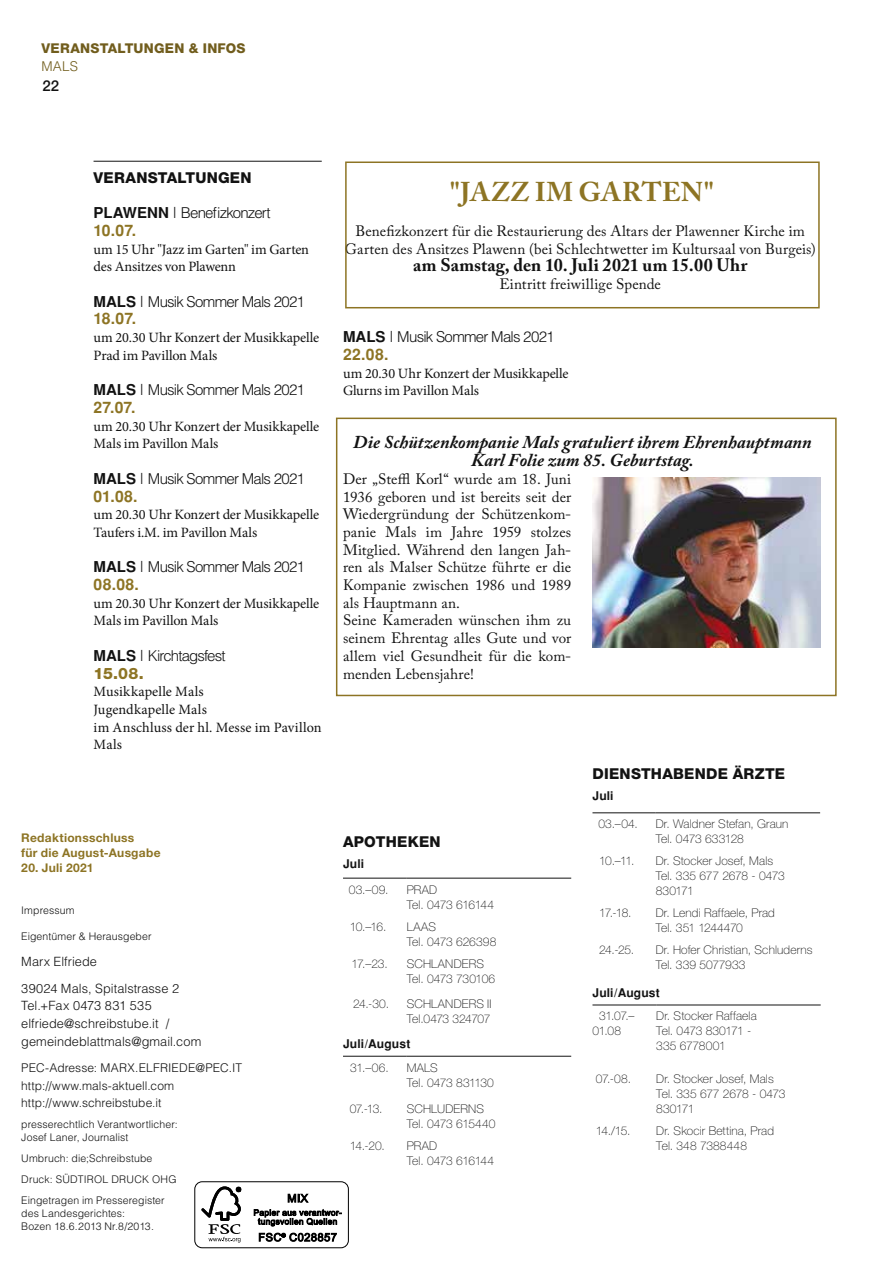
<style>
.page{position:relative;width:893px;height:1263px;background:#fff}
.page>*{position:absolute;margin:0;border:0;box-sizing:border-box;transform-origin:0 0}
.t1{font:700 27px "Adobe Caslon Pro";letter-spacing:.015em;color:#8d7424}
.t2{font:italic 700 18px/17.7px "Adobe Caslon Pro";color:#121212;text-align:center}
.t3{font:700 18px "Adobe Caslon Pro";letter-spacing:.01em;color:#121212}
.t4{font:700 15.75px "Helvetica";letter-spacing:.01em;color:#8d7424}
.t5{font:800 15.75px "Helvetica Neue";color:#8d7424}
.t6{font:15px/17.7px "Adobe Caslon Pro";letter-spacing:.005em;color:#121212;text-align:center}
.t7{font:300 15px "Helvetica";letter-spacing:-.05em;color:#121212}
.t8{font:800 15px "Helvetica Neue";letter-spacing:.02em;color:#121212}
.t9{font:500 15px "Helvetica Neue";color:#121212}
.t10{font:14.25px/17.7px "Minion Pro";letter-spacing:-.005em;color:#121212}
.t11{font:800 13.5px "Helvetica Neue";letter-spacing:.02em;color:#715d1d}
.t12{font:300 13.5px "Helvetica";color:#715d1d}
.t13{font:300 12.75px/17.7px "Helvetica";color:#121212}
.t14{font:100 12px/15px "Helvetica Neue";letter-spacing:.01em;color:#121212}
.t15{font:300 12px/17.7px "Helvetica";letter-spacing:.005em;color:#121212}
.t16{font:700 12px/15px "Helvetica Neue";letter-spacing:.025em;color:#8d7424}
.t17{font:100 12px/15px "Helvetica Neue";letter-spacing:-.03em;color:#121212}
.t18{font:700 12px "Helvetica";letter-spacing:.015em;color:#121212}
.t19{font:300 10.5px/12.6px "Helvetica";letter-spacing:.01em;color:#121212}
.s1{font-weight:700}
</style>
<div class="page">
<hr style="left:94px;top:161px;width:228px;height:1px;background:#121212">
<div style="left:194px;top:1181px;width:155px;height:67px;border:1px solid #000;border-radius:7px"></div>
<svg style="left:201px;top:1186px;width:40px;height:56px"></svg>
<svg style="left:288px;top:1194px;width:21px;height:9px"></svg>
<svg style="left:254px;top:1209px;width:88px;height:17px"></svg>
<svg style="left:259px;top:1233px;width:78px;height:9px"></svg>
<hr style="left:343px;top:878px;width:64px;height:1px;background:#121212">
<hr style="left:407px;top:878px;width:164px;height:1px;background:#121212">
<hr style="left:343px;top:1056px;width:64px;height:1px;background:#121212">
<hr style="left:407px;top:1056px;width:164px;height:1px;background:#121212">
<hr style="left:592px;top:812px;width:64px;height:1px;background:#121212">
<hr style="left:656px;top:812px;width:164px;height:1px;background:#121212">
<hr style="left:592px;top:1004px;width:64px;height:1px;background:#121212">
<hr style="left:656px;top:1004px;width:165px;height:1px;background:#121212">
<div style="left:345px;top:161px;width:475px;height:147px;border:2px solid #8d7424"></div>
<img style="left:592px;top:477px;width:229px;height:170px">
<div style="left:336px;top:418px;width:501px;height:278px;border:2px solid #8d7424"></div>
<p class="t11" style="left:41px;top:40px;width:206px">VERANSTALTUNGEN &amp; INFOS</p>
<p class="t12" style="left:41px;top:58px;width:38px">MALS</p>
<p class="t9" style="left:43px;top:77px;width:18px">22</p>
<p class="t8" style="left:94px;top:169px;width:160px">VERANSTALTUNGEN</p>
<p class="t7" style="left:94px;top:204px;width:179px"><span class="s1">PLAWENN</span> | Benefizkonzert</p>
<h3 class="t4" style="left:94px;top:221px;width:44px">10.07.</h3>
<p class="t10" style="left:94px;top:240px;width:217px">um 15 Uhr "Jazz im Garten" im Garten des Ansitzes von Plawenn</p>
<p class="t7" style="left:94px;top:292px;width:213px"><span class="s1">MALS</span> | Musik Sommer Mals 2021</p>
<h3 class="t4" style="left:94px;top:310px;width:44px">18.07.</h3>
<p class="t10" style="left:94px;top:329px;width:227px">um 20.30 Uhr Konzert der Musikkapelle<br>Prad im Pavillon Mals</p>
<p class="t7" style="left:94px;top:381px;width:213px"><span class="s1">MALS</span> | Musik Sommer Mals 2021</p>
<h3 class="t4" style="left:94px;top:398px;width:43px">27.07.</h3>
<p class="t10" style="left:94px;top:417px;width:227px">um 20.30 Uhr Konzert der Musikkapelle<br>Mals im Pavillon Mals</p>
<p class="t7" style="left:94px;top:469px;width:213px"><span class="s1">MALS</span> | Musik Sommer Mals 2021</p>
<h3 class="t4" style="left:94px;top:487px;width:46px">01.08.</h3>
<p class="t10" style="left:94px;top:506px;width:227px">um 20.30 Uhr Konzert der Musikkapelle<br>Taufers i.M. im Pavillon Mals</p>
<p class="t7" style="left:94px;top:558px;width:213px"><span class="s1">MALS</span> | Musik Sommer Mals 2021</p>
<h3 class="t4" style="left:94px;top:575px;width:47px">08.08.</h3>
<p class="t10" style="left:94px;top:594px;width:227px">um 20.30 Uhr Konzert der Musikkapelle<br>Mals im Pavillon Mals</p>
<p class="t7" style="left:94px;top:646px;width:134px"><span class="s1">MALS</span> | Kirchtagsfest</p>
<h3 class="t5" style="left:94px;top:663px;width:52px">15.08.</h3>
<p class="t10" style="left:94px;top:683px;width:230px">Musikkapelle Mals<br>Jugendkapelle Mals<br>im Anschluss der hl. Messe im Pavillon<br>Mals</p>
<p class="t16" style="left:21px;top:830px;width:141px">Redaktionsschluss<br>für die August-Ausgabe</p>
<p class="t16" style="left:21px;top:860px;width:74px">20. Juli 2021</p>
<p class="t19" style="left:21px;top:903px;width:55px">Impressum</p>
<p class="t19" style="left:21px;top:930px;width:132px">Eigentümer &amp; Herausgeber</p>
<p class="t13" style="left:21px;top:948px;width:159px;line-height:26.2px">Marx Elfriede<br>39024 Mals, Spitalstrasse 2</p>
<p class="t13" style="left:21px;top:996px;width:182px">Tel.+Fax 0473 831 535 elfriede@schreibstube.it / gemeindeblattmals@gmail.com</p>
<p class="t15" style="left:21px;top:1058px;width:222px">PEC-Adresse: MARX.ELFRIEDE@PEC.IT http://www.mals-aktuell.com http://www.schreibstube.it</p>
<p class="t19" style="left:21px;top:1118px;width:158px">presserechtlich Verantwortlicher:<br>Josef Laner, Journalist</p>
<p class="t19" style="left:21px;top:1147px;width:157px;line-height:21.1px">Umbruch: die;Schreibstube<br>Druck: SÜDTIROL DRUCK OHG<br>Eingetragen im Presseregister</p>
<p class="t19" style="left:21px;top:1206px;width:134px">des Landesgerichtes:<br>Bozen 18.6.2013 Nr.8/2013.</p>
<h1 class="t1" style="left:450px;top:175px;width:265px">"JAZZ IM GARTEN"</h1>
<p class="t6" style="left:345px;top:222px;width:472px">Benefizkonzert für die Restaurierung des Altars der Plawenner Kirche im<br>Garten des Ansitzes Plawenn (bei Schlechtwetter im Kultursaal von Burgeis)</p>
<h2 class="t3" style="left:413px;top:255px;width:335px">am Samstag, den 10. Juli 2021 um 15.00 Uhr</h2>
<p class="t6" style="left:500px;top:275px;width:163px">Eintritt freiwillige Spende</p>
<p class="t7" style="left:343px;top:327px;width:213px"><span class="s1">MALS</span> | Musik Sommer Mals 2021</p>
<h3 class="t4" style="left:343px;top:345px;width:47px">22.08.</h3>
<p class="t10" style="left:343px;top:364px;width:227px">um 20.30 Uhr Konzert der Musikkapelle<br>Glurns im Pavillon Mals</p>
<h2 class="t2" style="left:353px;top:433px;width:460px">Die Schützenkompanie Mals gratuliert ihrem Ehrenhauptmann<br>Karl Folie zum 85. Geburtstag.</h2>
<p class="t6" style="left:343px;top:470px;width:230px;text-align:left">Der „Steffl Korl“ wurde am 18. Juni<br>1936 geboren und ist bereits seit der<br>Wiedergründung der Schützenkom&shy;panie Mals im Jahre 1959 stolzes<br>Mitglied. Während den langen Jah&shy;ren als Malser Schütze führte er die<br>Kompanie zwischen 1986 und 1989 als Hauptmann an.<br>Seine Kameraden wünschen ihm zu seinem Ehrentag alles Gute und vor allem viel Gesundheit für die kom&shy;menden Lebensjahre!</p>
<p class="t8" style="left:343px;top:832px;width:99px">APOTHEKEN</p>
<p class="t18" style="left:343px;top:857px;width:23px">Juli</p>
<p class="t14" style="left:349px;top:882px;width:41px">03.–09.</p>
<p class="t17" style="left:407px;top:882px;width:89px">PRAD<br>Tel. 0473 616144</p>
<p class="t14" style="left:350px;top:919px;width:38px">10.–16.</p>
<p class="t14" style="left:407px;top:919px;width:91px">LAAS<br>Tel. 0473 626398</p>
<p class="t14" style="left:352px;top:956px;width:38px">17.–23.</p>
<p class="t14" style="left:407px;top:956px;width:90px">SCHLANDERS<br>Tel. 0473 730106</p>
<p class="t14" style="left:353px;top:996px;width:38px">24.-30.</p>
<p class="t14" style="left:407px;top:996px;width:86px">SCHLANDERS II<br>Tel.0473 324707</p>
<p class="t18" style="left:343px;top:1037px;width:69px">Juli/August</p>
<p class="t14" style="left:350px;top:1060px;width:40px">31.–06.</p>
<p class="t14" style="left:407px;top:1060px;width:89px">MALS<br>Tel. 0473 831130</p>
<p class="t14" style="left:350px;top:1101px;width:34px">07.-13.</p>
<p class="t14" style="left:407px;top:1101px;width:90px">SCHLUDERNS<br>Tel. 0473 615440</p>
<p class="t14" style="left:350px;top:1138px;width:37px">14.-20.</p>
<p class="t17" style="left:407px;top:1138px;width:89px">PRAD<br>Tel. 0473 616144</p>
<p class="t8" style="left:592px;top:765px;width:194px">DIENSTHABENDE ÄRZTE</p>
<p class="t18" style="left:592px;top:789px;width:23px">Juli</p>
<p class="t14" style="left:598px;top:816px;width:41px">03.–04.</p>
<p class="t14" style="left:656px;top:816px;width:134px">Dr. Waldner Stefan, Graun<br>Tel. 0473 633128</p>
<p class="t14" style="left:599px;top:854px;width:37px">10.–11.</p>
<p class="t14" style="left:656px;top:854px;width:131px">Dr. Stocker Josef, Mals<br>Tel. 335 677 2678 - 0473<br>830171</p>
<p class="t14" style="left:599px;top:905px;width:34px">17.-18.</p>
<p class="t14" style="left:656px;top:905px;width:121px">Dr. Lendi Raffaele, Prad<br>Tel. 351 1244470</p>
<p class="t14" style="left:599px;top:942px;width:37px">24.-25.</p>
<p class="t14" style="left:656px;top:942px;width:158px">Dr. Hofer Christian, Schluderns<br>Tel. 339 5077933</p>
<p class="t18" style="left:592px;top:985px;width:69px">Juli/August</p>
<p class="t14" style="left:592px;top:1009px;width:44px;text-indent:7px">31.07.–<br>01.08</p>
<p class="t14" style="left:656px;top:1009px;width:102px">Dr. Stocker Raffaela<br>Tel. 0473 830171 -<br>335 6778001</p>
<p class="t14" style="left:596px;top:1071px;width:37px">07.-08.</p>
<p class="t14" style="left:656px;top:1071px;width:131px">Dr. Stocker Josef, Mals<br>Tel. 335 677 2678 - 0473<br>830171</p>
<p class="t14" style="left:596px;top:1123px;width:36px">14./15.</p>
<p class="t14" style="left:656px;top:1123px;width:119px">Dr. Skocir Bettina, Prad<br>Tel. 348 7388448</p>
</div>
